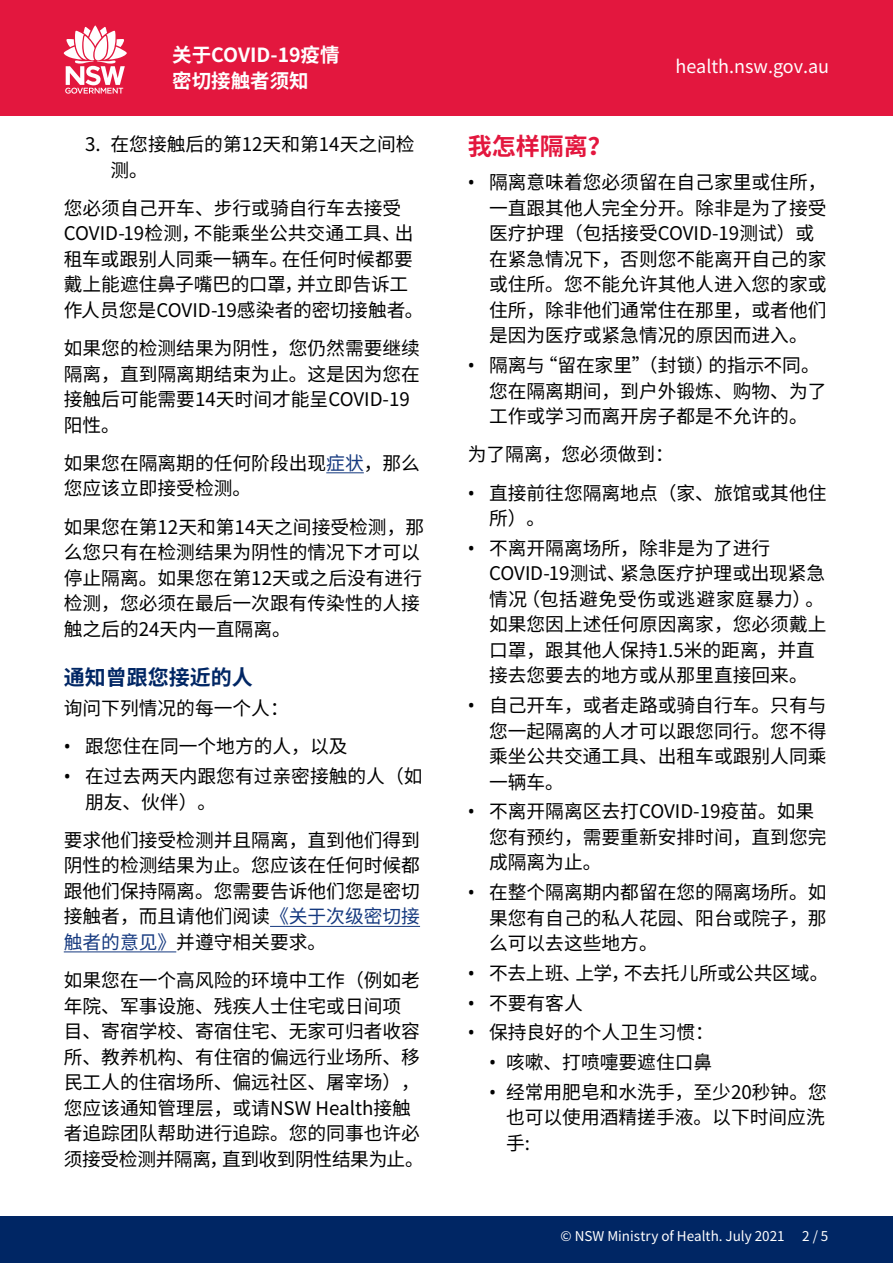
<style>
.page{position:relative;width:893px;height:1263px;background:#fff}
.page>*{position:absolute;margin:0;border:0;box-sizing:border-box;transform-origin:0 0}
._1_0_Heading_1{font:700 24px "Noto Sans CJ Ksc";color:#e3173e}
.Subhead{font:700 21px "Noto Sans CJ Ksc";color:#002664}
.t1{font:700 19.5px/26.1px "Noto Sans CJ Ksc";color:#fff}
._3_0_Body{font:18.75px/25.5px "Noto Sans CJ Ksc";color:#000}
.t2{font:18px "Noto Sans CJ Ksc";color:#fff}
.t3{font:13.5px "Noto Sans CJ Ksc";color:#fff}
.s1{color:#15397f}
.s2{font-family:"Noto Sans"}
</style>
<div class="page">
<div style="left:0;top:1216px;width:893px;height:47px;background:#002664"></div>
<div style="left:0;top:0;width:893px;height:116px;background:#e3173e"></div>
<svg style="left:64px;top:26px;width:63px;height:68px"></svg>
<hr style="left:326px;top:473px;width:38px;height:1px;background:#15397f">
<hr style="left:270px;top:926px;width:150px;height:1px;background:#15397f">
<hr style="left:64px;top:952px;width:112px;height:1px;background:#15397f">
<p class="t1" style="left:172px;top:43px;width:169px">关于COVID-19疫情密切接触者须知</p>
<p class="_3_0_Body" style="left:111px;top:132px;width:306px;text-indent:-26px">3. 在您接触后的第12天和第14天之间检测。</p>
<p class="_3_0_Body" style="left:64px;top:196px;width:361px">您必须自己开车、步行或骑自行车去接受<br>COVID-19检测，不能乘坐公共交通工具、出租车或跟别人同乘一辆车。在任何时候都要戴上能遮住鼻子嘴巴的口罩，并立即告诉工作人员您是COVID-19感染者的密切接触者。</p>
<p class="_3_0_Body" style="left:64px;top:336px;width:358px">如果您的检测结果为阴性，您仍然需要继续隔离，直到隔离期结束为止。这是因为您在接触后可能需要14天时间才能呈COVID-19阳性。</p>
<p class="_3_0_Body" style="left:64px;top:451px;width:358px">如果您在隔离期的任何阶段出现<span class="s1">症状</span>，那么您应该立即接受检测。</p>
<p class="_3_0_Body" style="left:64px;top:514px;width:362px">如果您在第12天和第14天之间接受检测，那么您只有在检测结果为阴性的情况下才可以停止隔离。如果您在第12天或之后没有进行检测，您必须在最后一次跟有传染性的人接触之后的24天内一直隔离。</p>
<p class="Subhead" style="left:64px;top:666px;width:190px">通知曾跟您接近的人</p>
<p class="_3_0_Body" style="left:64px;top:696px;width:226px">询问下列情况的每一个人：</p>
<p class="_3_0_Body" style="left:64px;top:734px;width:285px"><span class="s2">•</span> 跟您住在同一个地方的人，以及</p>
<p class="_3_0_Body" style="left:85px;top:764px;width:339px;text-indent:-21px"><span class="s2">•</span> 在过去两天内跟您有过亲密接触的人（如朋友、伙伴）。</p>
<p class="_3_0_Body" style="left:64px;top:828px;width:358px;text-align:justify">要求他们接受检测并且隔离，直到他们得到阴性的检测结果为止。您应该在任何时候都跟他们保持隔离。您需要告诉他们您是密切接触者，而且请他们阅读<span class="s1">《关于次级密切接触者的意见》</span>并遵守相关要求。</p>
<p class="_3_0_Body" style="left:64px;top:968px;width:361px">如果您在一个高风险的环境中工作（例如老年院、军事设施、残疾人士住宅或日间项目、寄宿学校、寄宿住宅、无家可归者收容所、教养机构、有住宿的偏远行业场所、移民工人的住宿场所、偏远社区、屠宰场），您应该通知管理层，或请NSW Health接触者追踪团队帮助进行追踪。您的同事也许必须接受检测并隔离，直到收到阴性结果为止。</p>
<p class="t2" style="left:676px;top:56px;width:155px">health.nsw.gov.au</p>
<p class="_1_0_Heading_1" style="left:468px;top:133px;width:145px">我怎样隔离？</p>
<p class="_3_0_Body" style="left:489px;top:170px;width:339px;text-indent:-21px"><span class="s2">•</span> 隔离意味着您必须留在自己家里或住所，一直跟其他人完全分开。除非是为了接受医疗护理（包括接受COVID-19测试）或在紧急情况下，否则您不能离开自己的家或住所。您不能允许其他人进入您的家或住所，除非他们通常住在那里，或者他们是因为医疗或紧急情况的原因而进入。</p>
<p class="_3_0_Body" style="left:489px;top:353px;width:339px;text-indent:-21px"><span class="s2">•</span> 隔离与“留在家里”（封锁）的指示不同。您在隔离期间，到户外锻炼、购物、为了工作或学习而离开房子都是不允许的。</p>
<p class="_3_0_Body" style="left:468px;top:442px;width:208px">为了隔离，您必须做到：</p>
<p class="_3_0_Body" style="left:489px;top:480px;width:339px;text-indent:-21px"><span class="s2">•</span> 直接前往您隔离地点（家、旅馆或其他住所）。</p>
<p class="_3_0_Body" style="left:489px;top:536px;width:339px;text-indent:-21px"><span class="s2">•</span> 不离开隔离场所，除非是为了进行<br>COVID-19测试、紧急医疗护理或出现紧急情况（包括避免受伤或逃避家庭暴力）。如果您因上述任何原因离家，您必须戴上口罩，跟其他人保持1.5米的距离，并直接去您要去的地方或从那里直接回来。</p>
<p class="_3_0_Body" style="left:489px;top:693px;width:339px;text-align:justify;text-indent:-21px"><span class="s2">•</span> 自己开车，或者走路或骑自行车。只有与您一起隔离的人才可以跟您同行。您不得乘坐公共交通工具、出租车或跟别人同乘一辆车。</p>
<p class="_3_0_Body" style="left:489px;top:799px;width:339px;text-indent:-21px"><span class="s2">•</span> 不离开隔离区去打COVID-19疫苗。如果您有预约，需要重新安排时间，直到您完成隔离为止。</p>
<p class="_3_0_Body" style="left:489px;top:880px;width:339px;text-align:justify;text-indent:-21px"><span class="s2">•</span> 在整个隔离期内都留在您的隔离场所。如果您有自己的私人花园、阳台或院子，那么可以去这些地方。</p>
<p class="_3_0_Body" style="left:468px;top:961px;width:362px"><span class="s2">•</span> 不去上班、上学，不去托儿所或公共区域。</p>
<p class="_3_0_Body" style="left:468px;top:990px;width:117px"><span class="s2">•</span> 不要有客人</p>
<p class="_3_0_Body" style="left:468px;top:1020px;width:248px"><span class="s2">•</span> 保持良好的个人卫生习惯：</p>
<p class="_3_0_Body" style="left:489px;top:1050px;width:225px"><span class="s2">•</span> 咳嗽、打喷嚏要遮住口鼻</p>
<p class="_3_0_Body" style="left:506px;top:1080px;width:322px;text-align:justify;text-indent:-17px"><span class="s2">•</span> 经常用肥皂和水洗手，至少20秒钟。您也可以使用酒精搓手液。以下时间应洗手:</p>
<p class="t3" style="left:561px;top:1228px;width:226px">© NSW Ministry of Health. July 2021</p>
<p class="t3" style="left:802px;top:1228px;width:28px">2 / 5</p>
</div>
